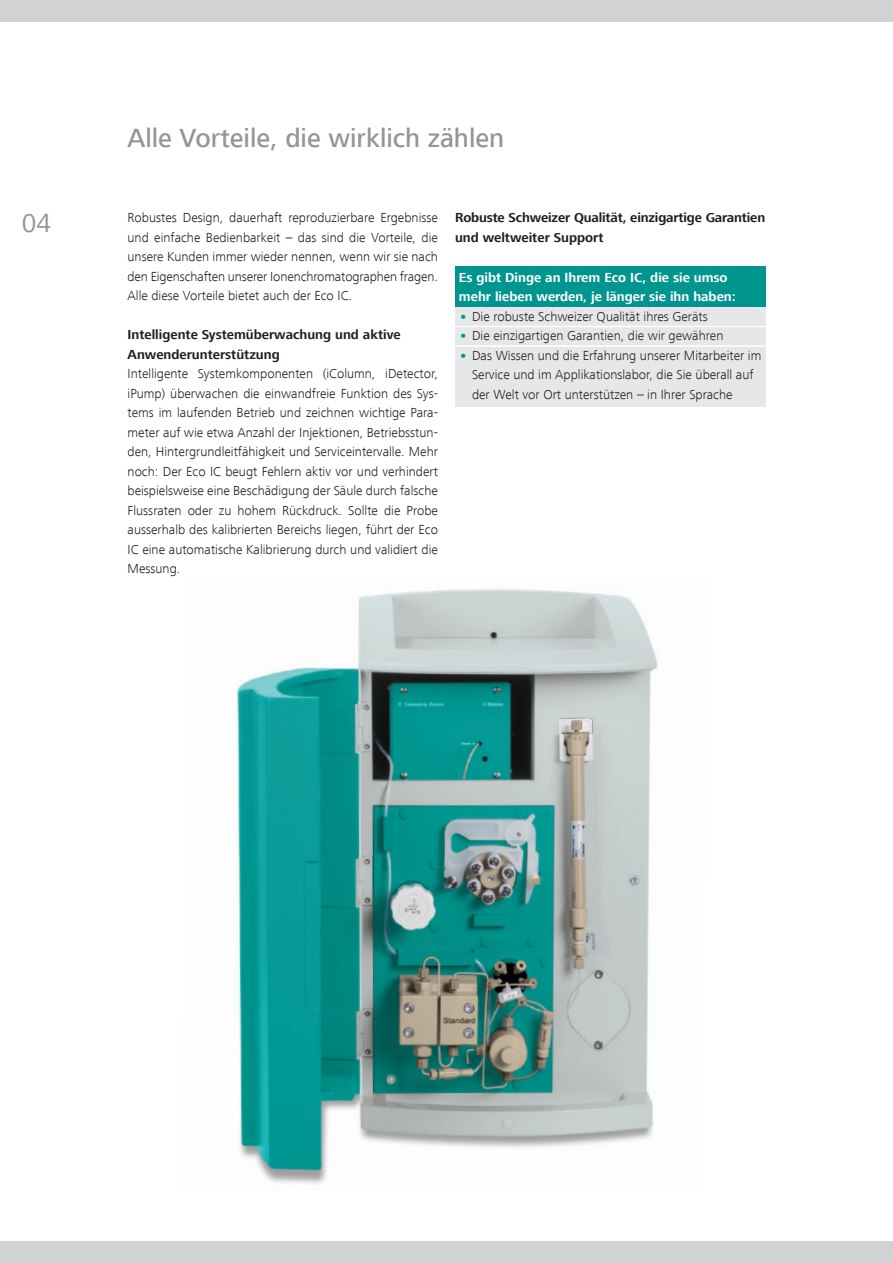
<style>
.page{position:relative;width:893px;height:1263px;background:#fff}
.page>*{position:absolute;margin:0;border:0;box-sizing:border-box;transform-origin:0 0}
.t1{font:500 27px "Frutiger Next LT";color:#939598}
.t2{font:27px "Frutiger Next LT";color:#939598}
.t3{font:300 13.5px/19.5px "Frutiger Next LT";color:#231f20;text-align:justify}
.t4{font:700 13.5px/19.5px "Frutiger Next LT";color:#231f20}
.t5{font:700 13.5px/19.5px "Frutiger Next LT";color:#fff}
.s1{font-weight:800;color:#00968f}
</style>
<div class="page">
<div style="left:0;top:0;width:893px;height:21px;background:#d1d2d4"></div>
<div style="left:0;top:1242px;width:893px;height:21px;background:#d1d2d4"></div>
<div style="left:455px;top:307px;width:310px;height:100px;background:#e6e7e9"></div>
<div style="left:455px;top:266px;width:310px;height:41px;background:#00968f"></div>
<hr style="left:455px;top:326px;width:310px;height:1px;background:#fff">
<hr style="left:455px;top:345px;width:310px;height:2px;background:#fff">
<img style="left:237px;top:589px;width:421px;height:595px">
<h1 class="t2" style="left:22px;top:208px;width:31px">04</h1>
<h1 class="t1" style="left:128px;top:123px;width:378px">Alle Vorteile, die wirklich zählen</h1>
<p class="t3" style="left:128px;top:208px;width:312px">Robustes Design, dauerhaft reproduzierbare Ergebnisse und einfache Bedienbarkeit – das sind die Vorteile, die unsere Kunden immer wieder nennen, wenn wir sie nach den Eigenschaften unserer Ionenchromatographen fragen.<br>Alle diese Vorteile bietet auch der Eco IC.</p>
<p class="t4" style="left:128px;top:325px;width:275px">Intelligente Systemüberwachung und aktive<br>Anwenderunterstützung</p>
<p class="t3" style="left:128px;top:364px;width:312px">Intelligente Systemkomponenten (iColumn, iDetector, iPump) überwachen die einwandfreie Funktion des Sys&shy;tems im laufenden Betrieb und zeichnen wichtige Para&shy;meter auf wie etwa Anzahl der Injektionen, Betriebsstun&shy;den, Hintergrundleitfähigkeit und Serviceintervalle. Mehr noch: Der Eco IC beugt Fehlern aktiv vor und verhindert beispielsweise eine Beschädigung der Säule durch falsche Flussraten oder zu hohem Rückdruck. Sollte die Probe ausserhalb des kalibrierten Bereichs liegen, führt der Eco IC eine automatische Kalibrierung durch und validiert die Messung.</p>
<p class="t4" style="left:455px;top:208px;width:312px">Robuste Schweizer Qualität, einzigartige Garantien und weltweiter Support</p>
<p class="t5" style="left:459px;top:268px;width:278px">Es gibt Dinge an Ihrem Eco IC, die sie umso mehr lieben werden, je länger sie ihn haben:</p>
<p class="t3" style="left:459px;top:307px;width:250px"><span class="s1">•</span> Die robuste Schweizer Qualität ihres Geräts</p>
<p class="t3" style="left:459px;top:326px;width:266px"><span class="s1">•</span> Die einzigartigen Garantien, die wir gewähren</p>
<p class="t3" style="left:472px;top:346px;width:291px;text-align:left;text-indent:-13px"><span class="s1">•</span> Das Wissen und die Erfahrung unserer Mitarbeiter im<br>Service und im Applikationslabor, die Sie überall auf der Welt vor Ort unterstützen – in Ihrer Sprache</p>
</div>
